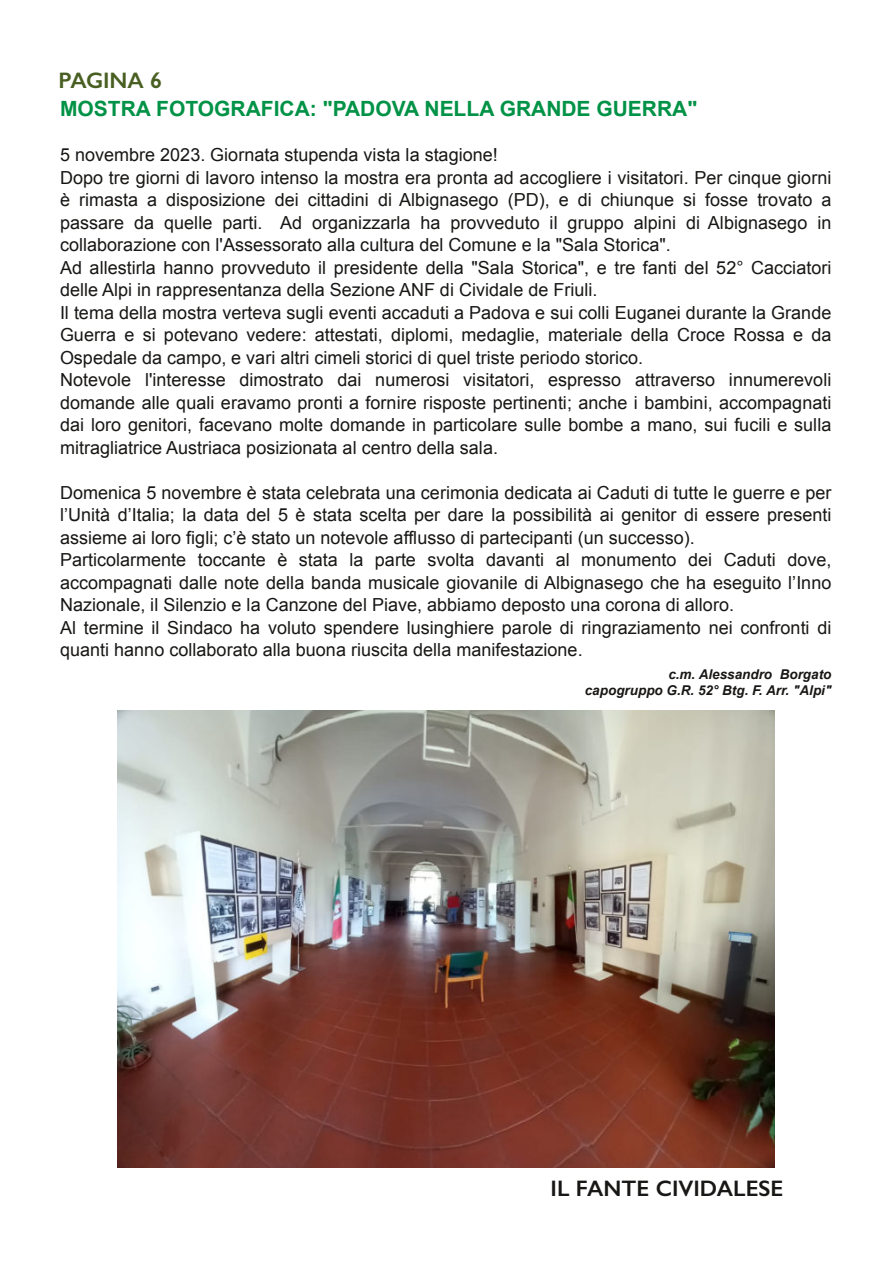
<style>
.page{position:relative;width:893px;height:1263px;background:#fff}
.page>*{position:absolute;margin:0;border:0;box-sizing:border-box;transform-origin:0 0}
.t1{font:600 22.5px "Gill Sans";color:#181715}
.t2{font:600 22.5px "Gill Sans";color:#495f22}
.t3{font:700 21px "Arial";color:#009246}
.t4{font:18px/22.5px "Arial";color:#181715}
.t5{font:italic 700 13.5px/16.5px "Arial";color:#181715;text-align:right}
</style>
<div class="page">
<img style="left:117px;top:710px;width:657px;height:458px">
<p class="t2" style="left:58px;top:67px;width:105px">PAGINA 6</p>
<p class="t3" style="left:60px;top:95px;width:639px">MOSTRA FOTOGRAFICA: "PADOVA NELLA GRANDE GUERRA"</p>
<p class="t4" style="left:60px;top:144px;width:773px">5 novembre 2023. Giornata stupenda vista la stagione!<br>Dopo tre giorni di lavoro intenso la mostra era pronta ad accogliere i visitatori. Per cinque giorni è rimasta a disposizione dei cittadini di Albignasego (PD), e di chiunque si fosse trovato a passare da quelle parti. Ad organizzarla ha provveduto il gruppo alpini di Albignasego in collaborazione con l'Assessorato alla cultura del Comune e la "Sala Storica".<br>Ad allestirla hanno provveduto il presidente della "Sala Storica", e tre fanti del 52° Cacciatori delle Alpi in rappresentanza della Sezione ANF di Cividale de Friuli.<br>Il tema della mostra verteva sugli eventi accaduti a Padova e sui colli Euganei durante la Grande Guerra e si potevano vedere: attestati, diplomi, medaglie, materiale della Croce Rossa e da Ospedale da campo, e vari altri cimeli storici di quel triste periodo storico.<br>Notevole l'interesse dimostrato dai numerosi visitatori, espresso attraverso innumerevoli domande alle quali eravamo pronti a fornire risposte pertinenti; anche i bambini, accompagnati dai loro genitori, facevano molte domande in particolare sulle bombe a mano, sui fucili e sulla mitragliatrice Austriaca posizionata al centro della sala.</p>
<p class="t4" style="left:60px;top:481px;width:773px">Domenica 5 novembre è stata celebrata una cerimonia dedicata ai Caduti di tutte le guerre e per l’Unità d’Italia; la data del 5 è stata scelta per dare la possibilità ai genitor di essere presenti assieme ai loro figli; c’è stato un notevole afflusso di partecipanti (un successo).<br>Particolarmente toccante è stata la parte svolta davanti al monumento dei Caduti dove, accompagnati dalle note della banda musicale giovanile di Albignasego che ha eseguito l’Inno Nazionale, il Silenzio e la Canzone del Piave, abbiamo deposto una corona di alloro.<br>Al termine il Sindaco ha voluto spendere lusinghiere parole di ringraziamento nei confronti di quanti hanno collaborato alla buona riuscita della manifestazione.</p>
<p class="t5" style="left:585px;top:666px;width:248px">c.m. Alessandro Borgato<br>capogruppo G.R. 52° Btg. F. Arr. "Alpi"</p>
<p class="t1" style="left:550px;top:1175px;width:234px">IL FANTE CIVIDALESE</p>
</div>
